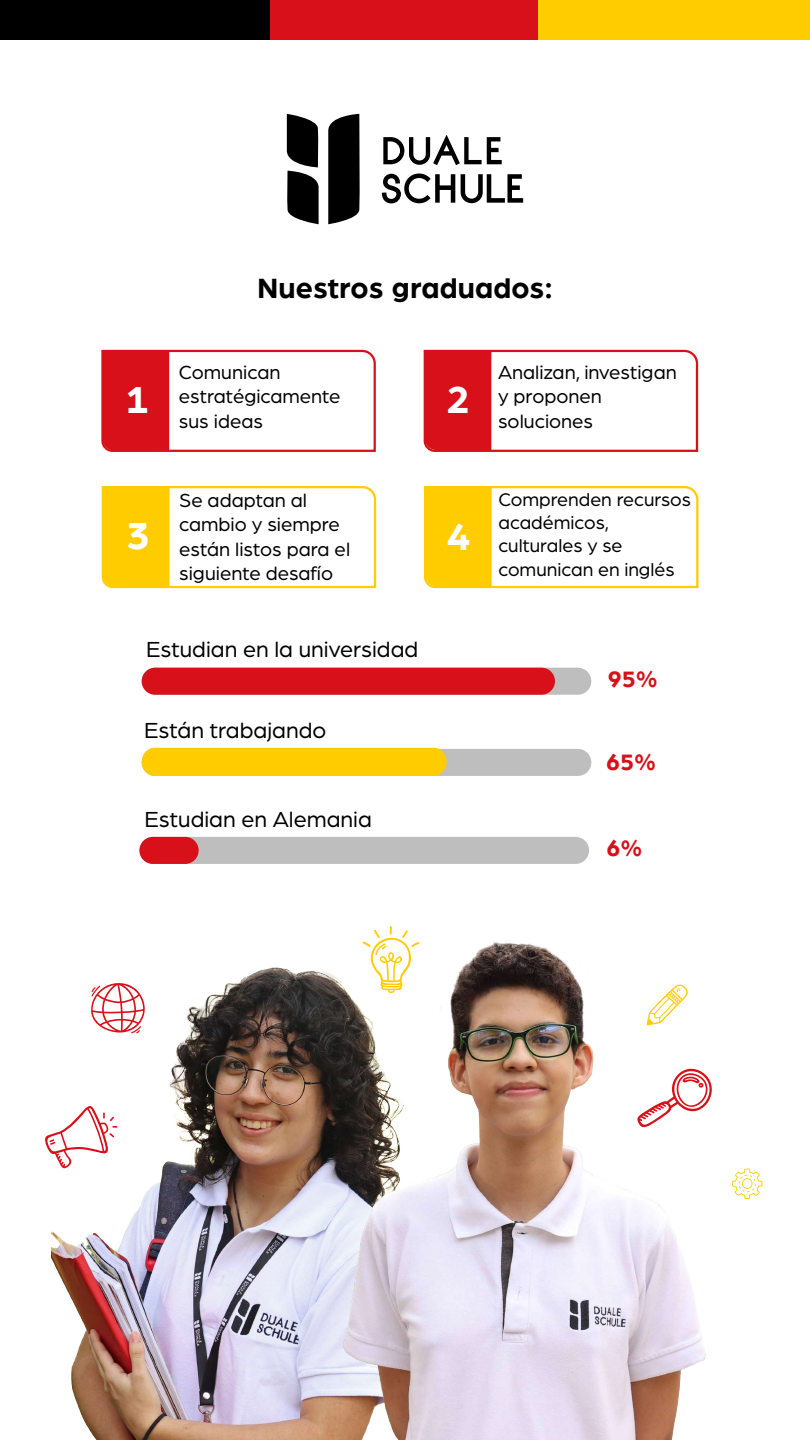
<style>
.page{position:relative;width:810px;height:1440px;background:#fff}
.page>*{position:absolute;margin:0;border:0;box-sizing:border-box;transform-origin:0 0}
.t1{font:700 40.42px "Arboria";color:#fff}
.t2{font:700 30px "Arboria";color:#000}
.t3{font:700 24px "Arboria";color:#d7101a}
.t4{font:23.25px "Arboria";color:#000}
.t5{font:20.25px/24.3px "Arboria";color:#000}
.t6{font:19.5px/23.4px "Arboria";color:#000}
</style>
<div class="page">
<svg style="left:328px;top:114px;width:32px;height:110px;background:#181818"></svg>
<svg style="left:287px;top:114px;width:32px;height:110px"></svg>
<svg style="left:383px;top:135px;width:119px;height:30px"></svg>
<svg style="left:382px;top:174px;width:73px;height:29px"></svg>
<svg style="left:461px;top:174px;width:62px;height:29px"></svg>
<div style="left:0;top:0;width:271px;height:40px;background:#000"></div>
<div style="left:271px;top:0;width:273px;height:40px;background:#d7101a"></div>
<div style="left:539px;top:0;width:271px;height:40px;background:#fc0"></div>
<img style="left:51px;top:967px;width:243px;height:473px">
<img style="left:294px;top:942px;width:412px;height:498px">
<svg style="left:101px;top:349px;width:275px;height:103px"></svg>
<svg style="left:423px;top:349px;width:276px;height:103px"></svg>
<svg style="left:101px;top:486px;width:276px;height:103px"></svg>
<svg style="left:424px;top:486px;width:275px;height:103px"></svg>
<svg style="left:637px;top:1067px;width:75px;height:61px"></svg>
<svg style="left:45px;top:1105px;width:73px;height:64px"></svg>
<svg style="left:90px;top:981px;width:57px;height:53px"></svg>
<svg style="left:647px;top:984px;width:41px;height:41px"></svg>
<svg style="left:732px;top:1168px;width:31px;height:31px"></svg>
<svg style="left:362px;top:926px;width:58px;height:67px"></svg>
<div style="left:139px;top:837px;width:450px;height:27px;background:#bebebe;border-radius:14px"></div>
<div style="left:139px;top:837px;width:60px;height:27px;background:#d7101a;border-radius:14px"></div>
<div style="left:142px;top:749px;width:449px;height:27px;background:#bebebe;border-radius:14px"></div>
<div style="left:142px;top:748px;width:305px;height:28px;background:#fc0"></div>
<div style="left:142px;top:668px;width:449px;height:27px;background:#bebebe;border-radius:14px"></div>
<div style="left:142px;top:668px;width:413px;height:27px;background:#d7101a;border-radius:14px"></div>
<h2 class="t2" style="left:257px;top:267px;width:297px">Nuestros graduados:</h2>
<p class="t5" style="left:179px;top:359px;width:163px">Comunican estratégicamente sus ideas</p>
<p class="t5" style="left:498px;top:359px;width:180px">Analizan, investigan y proponen soluciones</p>
<h1 class="t1" style="left:126px;top:371px;width:25px">1</h1>
<h1 class="t1" style="left:447px;top:372px;width:25px">2</h1>
<p class="t5" style="left:179px;top:487px;width:172px">Se adaptan al cambio y siempre están listos para el siguiente desafío</p>
<p class="t6" style="left:498px;top:487px;width:194px">Comprenden recursos académicos, culturales y se comunican en inglés</p>
<h1 class="t1" style="left:126px;top:508px;width:25px">3</h1>
<h1 class="t1" style="left:447px;top:508px;width:25px">4</h1>
<p class="t4" style="left:146px;top:634px;width:274px">Estudian en la universidad</p>
<p class="t4" style="left:144px;top:715px;width:184px">Están trabajando</p>
<p class="t4" style="left:145px;top:804px;width:229px">Estudian en Alemania</p>
<p class="t3" style="left:608px;top:663px;width:51px">95%</p>
<p class="t3" style="left:606px;top:746px;width:51px">65%</p>
<p class="t3" style="left:606px;top:831px;width:37px">6%</p>
</div>
